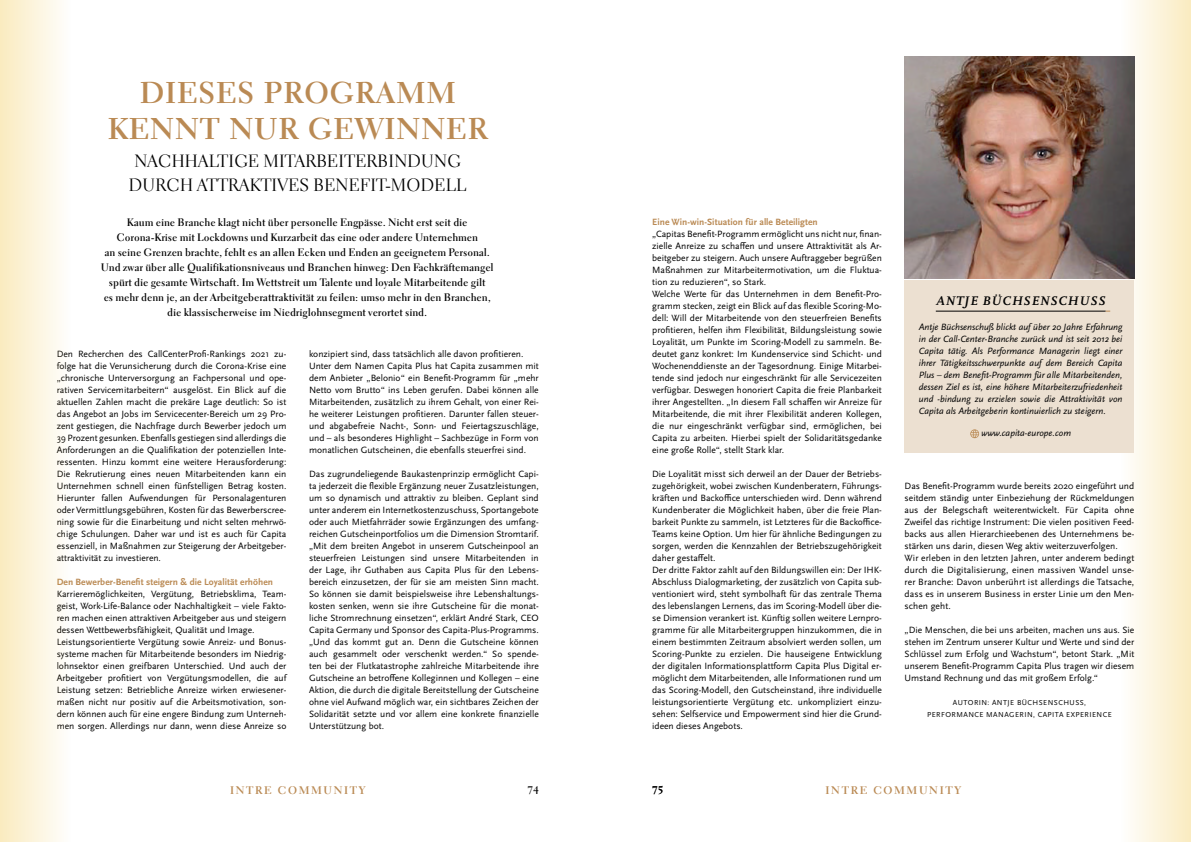
<style>
.page{position:relative;width:1191px;height:842px;background:#fff}
.page>*{position:absolute;margin:0;border:0;box-sizing:border-box;transform-origin:0 0}
.t1{font:700 30px/36px "Electra LT Std";letter-spacing:.03em;color:#ba8a54;text-align:center}
.t2{font:18px/24px "Electra LT Std Display";letter-spacing:.05em;color:#000;text-align:center}
.t3{font:italic 700 13px "Scala Pro";letter-spacing:.06em;color:#000}
.t4{font:11px/15px "Electra LT Std Bold Display";letter-spacing:.05em;color:#000;text-align:center}
.t5{font:700 11px "Electra LT Std";letter-spacing:.15em;color:#ba8a54}
.t6{font:700 11px "Electra LT Std";color:#000}
.t7{font:9.5px/12px "Scala Sans Pro";color:#000}
.t8{font:italic 9.5px/12px "Scala Sans Pro";color:#000;text-align:justify}
.t9{font:700 9.5px "Scala Sans Pro";letter-spacing:.005em;color:#ba8a54}
.t10{font:7.5px/12px "Scala Sans Pro";letter-spacing:.06em;color:#000;text-align:center}
</style>
<div class="page">
<div style="left:1114px;top:0;width:77px;height:842px;background:linear-gradient(to right,#fbfcff,#fbecc1)"></div>
<div style="left:0;top:0;width:77px;height:842px;background:linear-gradient(to right,#faebbf,#fff)"></div>
<div style="left:904px;top:280px;width:230px;height:173px;background:#ece0d1"></div>
<hr style="left:935px;top:311px;width:170px;height:1px;background:#000">
<svg style="left:970px;top:429px;width:9px;height:9px"></svg>
<img style="left:904px;top:57px;width:230px;height:222px">
<h1 class="t1" style="left:108px;top:75px;width:381px">DIESES PROGRAMM<br>KENNT NUR GEWINNER</h1>
<h2 class="t2" style="left:129px;top:149px;width:338px">NACHHALTIGE MITARBEITERBINDUNG<br>DURCH ATTRAKTIVES BENEFIT-MODELL</h2>
<p class="t4" style="left:101px;top:215px;width:394px">Kaum eine Branche klagt nicht über personelle Engpässe. Nicht erst seit die Corona-Krise mit Lockdowns und Kurzarbeit das eine oder andere Unternehmen<br>an seine Grenzen brachte, fehlt es an allen Ecken und Enden an geeignetem Personal.<br>Und zwar über alle Qualifikationsniveaus und Branchen hinweg: Den Fachkräftemangel spürt die gesamte Wirtschaft. Im Wettstreit um Talente und loyale Mitarbeitende gilt<br>es mehr denn je, an der Arbeitgeberattraktivität zu feilen: umso mehr in den Branchen, die klassischerweise im Niedriglohnsegment verortet sind.</p>
<p class="t7" style="left:57px;top:348px;width:231px;text-align:justify">Den Recherchen des CallCenterProfi-Rankings 2021 zu&shy;folge hat die Verunsicherung durch die Corona-Krise eine „chronische Unterversorgung an Fachpersonal und ope&shy;rativen Servicemitarbeitern“ ausgelöst. Ein Blick auf die aktuellen Zahlen macht die prekäre Lage deutlich: So ist das Angebot an Jobs im Servicecenter-Bereich um 29 Pro&shy;zent gestiegen, die Nachfrage durch Bewerber jedoch um 39 Prozent gesunken. Ebenfalls gestiegen sind allerdings die Anforderungen an die Qualifikation der potenziellen Inte&shy;ressenten. Hinzu kommt eine weitere Herausforderung:<br>Die Rekrutierung eines neuen Mitarbeitenden kann ein Unternehmen schnell einen fünfstelligen Betrag kosten.<br>Hierunter fallen Aufwendungen für Personalagenturen oder Vermittlungsgebühren, Kosten für das Bewerberscree&shy;ning sowie für die Einarbeitung und nicht selten mehrwö&shy;chige Schulungen. Daher war und ist es auch für Capita essenziell, in Maßnahmen zur Steigerung der Arbeitgeber&shy;attraktivität zu investieren.</p>
<p class="t9" style="left:57px;top:576px;width:218px">Den Bewerber-Benefit steigern &amp; die Loyalität erhöhen</p>
<p class="t7" style="left:57px;top:588px;width:231px">Karrieremöglichkeiten, Vergütung, Betriebsklima, Team&shy;geist, Work-Life-Balance oder Nachhaltigkeit – viele Fakto&shy;ren machen einen attraktiven Arbeitgeber aus und steigern dessen Wettbewerbsfähigkeit, Qualität und Image.<br>Leistungsorientierte Vergütung sowie Anreiz- und Bonus&shy;systeme machen für Mitarbeitende besonders im Niedrig&shy;lohnsektor einen greifbaren Unterschied. Und auch der Arbeitgeber profitiert von Vergütungsmodellen, die auf Leistung setzen: Betriebliche Anreize wirken erwiesener&shy;maßen nicht nur positiv auf die Arbeitsmotivation, son&shy;dern können auch für eine engere Bindung zum Unterneh&shy;men sorgen. Allerdings nur dann, wenn diese Anreize so</p>
<p class="t7" style="left:309px;top:348px;width:231px">konzipiert sind, dass tatsächlich alle davon profitieren.<br>Unter dem Namen Capita Plus hat Capita zusammen mit dem Anbieter „Belonio“ ein Benefit-Programm für „mehr Netto vom Brutto“ ins Leben gerufen. Dabei können alle Mitarbeitenden, zusätzlich zu ihrem Gehalt, von einer Rei&shy;he weiterer Leistungen profitieren. Darunter fallen steuer&shy;und abgabefreie Nacht-, Sonn- und Feiertagszuschläge, und – als besonderes Highlight – Sachbezüge in Form von monatlichen Gutscheinen, die ebenfalls steuerfrei sind.</p>
<p class="t7" style="left:309px;top:468px;width:231px;text-align:justify">Das zugrundeliegende Baukastenprinzip ermöglicht Capi&shy;ta jederzeit die flexible Ergänzung neuer Zusatzleistungen, um so dynamisch und attraktiv zu bleiben. Geplant sind unter anderem ein Internetkostenzuschuss, Sportangebote oder auch Mietfahrräder sowie Ergänzungen des umfang&shy;reichen Gutscheinportfolios um die Dimension Stromtarif. „Mit dem breiten Angebot in unserem Gutscheinpool an steuerfreien Leistungen sind unsere Mitarbeitenden in der Lage, ihr Guthaben aus Capita Plus für den Lebens&shy;bereich einzusetzen, der für sie am meisten Sinn macht.<br>So können sie damit beispielsweise ihre Lebenshaltungs&shy;kosten senken, wenn sie ihre Gutscheine für die monat&shy;liche Stromrechnung einsetzen“, erklärt André Stark, CEO Capita Germany und Sponsor des Capita-Plus-Programms. „Und das kommt gut an. Denn die Gutscheine können auch gesammelt oder verschenkt werden.“ So spende&shy;ten bei der Flutkatastrophe zahlreiche Mitarbeitende ihre Gutscheine an betroffene Kolleginnen und Kollegen – eine Aktion, die durch die digitale Bereitstellung der Gutscheine ohne viel Aufwand möglich war, ein sichtbares Zeichen der Solidarität setzte und vor allem eine konkrete finanzielle Unterstützung bot.</p>
<p class="t9" style="left:652px;top:216px;width:167px">Eine Win-win-Situation für alle Beteiligten</p>
<p class="t7" style="left:652px;top:228px;width:231px">„Capitas Benefit-Programm ermöglicht uns nicht nur, finan&shy;zielle Anreize zu schaffen und unsere Attraktivität als Ar&shy;beitgeber zu steigern. Auch unsere Auftraggeber begrüßen Maßnahmen zur Mitarbeitermotivation, um die Fluktua&shy;tion zu reduzieren“, so Stark.<br>Welche Werte für das Unternehmen in dem Benefit-Pro&shy;gramm stecken, zeigt ein Blick auf das flexible Scoring-Mo&shy;dell: Will der Mitarbeitende von den steuerfreien Benefits profitieren, helfen ihm Flexibilität, Bildungsleistung sowie Loyalität, um Punkte im Scoring-Modell zu sammeln. Be&shy;deutet ganz konkret: Im Kundenservice sind Schicht- und Wochenenddienste an der Tagesordnung. Einige Mitarbei&shy;tende sind jedoch nur eingeschränkt für alle Servicezeiten verfügbar. Deswegen honoriert Capita die freie Planbarkeit ihrer Angestellten. „In diesem Fall schaffen wir Anreize für Mitarbeitende, die mit ihrer Flexibilität anderen Kollegen, die nur eingeschränkt verfügbar sind, ermöglichen, bei Capita zu arbeiten. Hierbei spielt der Solidaritätsgedanke eine große Rolle“, stellt Stark klar.</p>
<p class="t7" style="left:652px;top:468px;width:231px">Die Loyalität misst sich derweil an der Dauer der Betriebs&shy;zugehörigkeit, wobei zwischen Kundenberatern, Führungs&shy;kräften und Backoffice unterschieden wird. Denn während Kundenberater die Möglichkeit haben, über die freie Plan&shy;barkeit Punkte zu sammeln, ist Letzteres für die Backoffice-Teams keine Option. Um hier für ähnliche Bedingungen zu sorgen, werden die Kennzahlen der Betriebszugehörigkeit daher gestaffelt.<br>Der dritte Faktor zahlt auf den Bildungswillen ein: Der IHK-Abschluss Dialogmarketing, der zusätzlich von Capita sub&shy;ventioniert wird, steht symbolhaft für das zentrale Thema des lebenslangen Lernens, das im Scoring-Modell über die&shy;se Dimension verankert ist. Künftig sollen weitere Lernpro&shy;gramme für alle Mitarbeitergruppen hinzukommen, die in einem bestimmten Zeitraum absolviert werden sollen, um Scoring-Punkte zu erzielen. Die hauseigene Entwicklung der digitalen Informationsplattform Capita Plus Digital er&shy;möglicht dem Mitarbeitenden, alle Informationen rund um das Scoring-Modell, den Gutscheinstand, ihre individuelle leistungsorientierte Vergütung etc. unkompliziert einzu&shy;sehen: Selfservice und Empowerment sind hier die Grund&shy;ideen dieses Angebots.</p>
<h3 class="t3" style="left:935px;top:293px;width:171px">ANTJE BÜCHSENSCHUSS</h3>
<p class="t8" style="left:919px;top:321px;width:205px">Antje Büchsenschuß blickt auf über 20 Jahre Erfahrung in der Call-Center-Branche zurück und ist seit 2012 bei Capita tätig. Als Performance Managerin liegt einer ihrer Tätigkeitsschwerpunkte auf dem Bereich Capita Plus – dem Benefit-Programm für alle Mitarbeitenden, dessen Ziel es ist, eine höhere Mitarbeiterzufriedenheit und -bindung zu erzielen sowie die Attraktivität von Capita als Arbeitgeberin kontinuierlich zu steigern.</p>
<p class="t8" style="left:981px;top:427px;width:91px">www.capita-europe.com</p>
<p class="t7" style="left:904px;top:480px;width:231px">Das Benefit-Programm wurde bereits 2020 eingeführt und seitdem ständig unter Einbeziehung der Rückmeldungen aus der Belegschaft weiterentwickelt. Für Capita ohne Zweifel das richtige Instrument: Die vielen positiven Feed&shy;backs aus allen Hierarchieebenen des Unternehmens be&shy;stärken uns darin, diesen Weg aktiv weiterzuverfolgen.<br>Wir erleben in den letzten Jahren, unter anderem bedingt durch die Digitalisierung, einen massiven Wandel unse&shy;rer Branche: Davon unberührt ist allerdings die Tatsache, dass es in unserem Business in erster Linie um den Men&shy;schen geht.</p>
<p class="t7" style="left:904px;top:624px;width:231px;text-align:justify">„Die Menschen, die bei uns arbeiten, machen uns aus. Sie stehen im Zentrum unserer Kultur und Werte und sind der Schlüssel zum Erfolg und Wachstum“, betont Stark. „Mit unserem Benefit-Programm Capita Plus tragen wir diesem Umstand Rechnung und das mit großem Erfolg.“</p>
<p class="t10" style="left:927px;top:696px;width:186px">AUTORIN: ANTJE BÜCHSENSCHUSS,<br>PERFORMANCE MANAGERIN, CAPITA EXPERIENCE</p>
<p class="t6" style="left:652px;top:783px;width:13px">75</p>
<p class="t5" style="left:230px;top:783px;width:137px">INTRE COMMUNITY</p>
<p class="t6" style="left:527px;top:783px;width:13px">74</p>
<p class="t5" style="left:825px;top:783px;width:137px">INTRE COMMUNITY</p>
</div>
